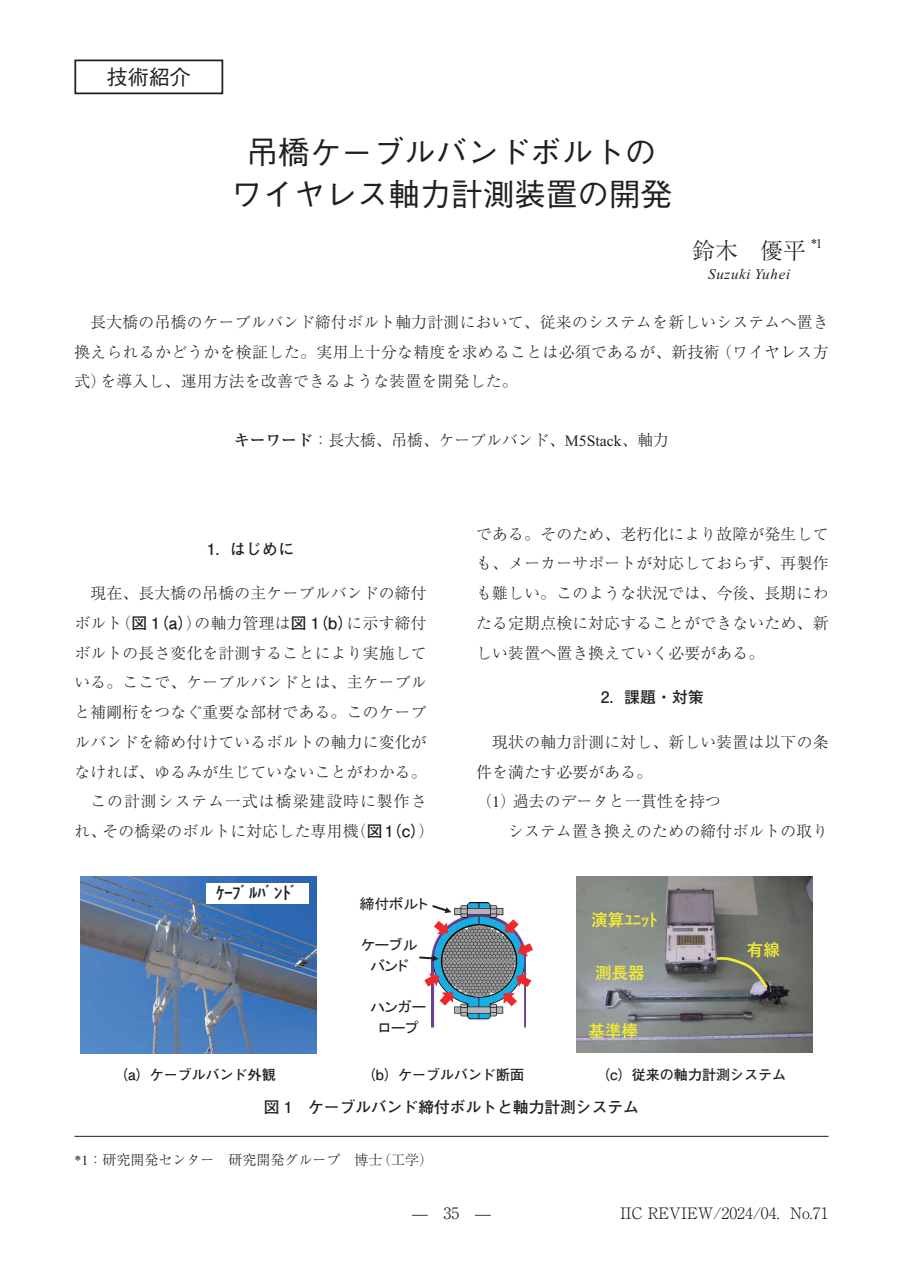
<style>
.page{position:relative;width:903px;height:1275px;background:#fff}
.page>*{position:absolute;margin:0;border:0;box-sizing:border-box;transform-origin:0 0}
.t1{font:500 31.5px/42px "Gothic BBB Pro";color:#231f20;text-align:center}
.t2{font:300 22.75px "Ryumin Pro";color:#231f20}
.t3{font:500 21px "Gothic BBB Pro";color:#231f20}
.t4{font:700 16.62px "Yu Gothic";color:#f1eb36}
.t5{font:700 16.62px "Yu Gothic";color:#231f20}
.t6{font:300 15.75px/29.8px "Ryumin Pro";letter-spacing:.015em;color:#231f20;text-align:justify}
.t7{font:700 15.75px "Futo Go B101 Pro";color:#231f20}
.t8{font:italic 14.88px "Times New Roman";letter-spacing:.05em;color:#231f20}
.t9{font:14.53px/21.2px "MS P Gothic";color:#231f20;text-align:center}
.t10{font:700 14px "Futo Go B101 Pro";color:#231f20}
.t11{font:300 14px "Ryumin Pro";color:#231f20}
.t12{font:13.3px "Times New Roman";color:#231f20}
.s1{font-weight:700}
.s2{font-family:"Times New Roman";font-weight:400}
.s3{font-family:"Futo Go B101 Pro";font-weight:700}
</style>
<div class="page">
<hr style="left:74px;top:1136px;width:754px;height:1px;background:#231f20">
<div style="left:74px;top:60px;width:149px;height:34px;border:2px solid #231f20"></div>
<img style="left:80px;top:876px;width:236px;height:177px">
<div style="left:206px;top:883px;width:103px;height:20px;background:#fff"></div>
<img style="left:432px;top:902px;width:94px;height:126px">
<svg style="left:419px;top:955px;width:20px;height:6px"></svg>
<svg style="left:432px;top:903px;width:21px;height:36px"></svg>
<svg style="left:424px;top:969px;width:35px;height:39px"></svg>
<svg style="left:498px;top:969px;width:34px;height:40px"></svg>
<svg style="left:499px;top:916px;width:34px;height:44px"></svg>
<img style="left:576px;top:876px;width:237px;height:177px">
<svg style="left:714px;top:955px;width:56px;height:36px;background:#7c7d6d"></svg>
<h3 class="t3" style="left:107px;top:60px;width:85px">技術紹介</h3>
<h1 class="t1" style="left:231px;top:128px;width:443px">吊橋ケーブルバンドボルトのワイヤレス軸力計測装置の開発</h1>
<h2 class="t2" style="left:692px;top:233px;width:115px">鈴木　優平</h2>
<p class="t12" style="left:811px;top:236px;width:13px">*1</p>
<p class="t8" style="left:708px;top:266px;width:83px">Suzuki Yuhei</p>
<p class="t6" style="left:74px;top:306px;width:756px;text-indent:16px">長大橋の吊橋のケーブルバンド締付ボルト軸力計測において、従来のシステムを新しいシステムへ置き換えられるかどうかを検証した。実用上十分な精度を求めることは必須であるが、新技術（ワイヤレス方式）を導入し、運用方法を改善できるような装置を開発した。</p>
<p class="t6" style="left:234px;top:423px;width:436px"><span class="s1">キーワード</span>：長大橋、吊橋、ケーブルバンド、<span class="s2">M5Stack</span>、軸力</p>
<p class="t7" style="left:207px;top:536px;width:89px">1. はじめに</p>
<p class="t6" style="left:74px;top:577px;width:361px;text-align:center">現在、長大橋の吊橋の主ケーブルバンドの締付<br>ボルト（<span class="s3">図 1（a）</span>）の軸力管理は<span class="s3">図 1（b）</span>に示す締付ボルトの長さ変化を計測することにより実施している。ここで、ケーブルバンドとは、主ケーブルと補剛桁をつなぐ重要な部材である。このケーブルバンドを締め付けているボルトの軸力に変化がなければ、ゆるみが生じていないことがわかる。この計測システム一式は橋梁建設時に製作さ<br>れ、その橋梁のボルトに対応した専用機（<span class="s3">図1（c）</span>）</p>
<p class="t5" style="left:216px;top:883px;width:84px">ｹｰﾌﾞﾙﾊﾞﾝﾄﾞ</p>
<p class="t9" style="left:359px;top:894px;width:70px">締付ボルト</p>
<p class="t6" style="left:476px;top:518px;width:354px">である。そのため、老朽化により故障が発生しても、メーカーサポートが対応しておらず、再製作も難しい。このような状況では、今後、長期にわたる定期点検に対応することができないため、新しい装置へ置き換えていく必要がある。</p>
<p class="t7" style="left:601px;top:685px;width:105px">2. 課題・対策</p>
<p class="t6" style="left:476px;top:726px;width:354px;text-align:left;text-indent:16px">現状の軸力計測に対し、新しい装置は以下の条件を満たす必要がある。<br>（<span class="s2">1</span>）過去のデータと一貫性を持つ</p>
<p class="t6" style="left:508px;top:815px;width:322px">システム置き換えのための締付ボルトの取り</p>
<p class="t4" style="left:591px;top:911px;width:68px">演算ﾕﾆｯﾄ</p>
<p class="t9" style="left:361px;top:934px;width:58px">ケーブルバンド</p>
<p class="t4" style="left:747px;top:940px;width:35px">有線</p>
<p class="t4" style="left:595px;top:963px;width:51px">測長器</p>
<p class="t9" style="left:370px;top:996px;width:57px">ハンガーロープ</p>
<p class="t4" style="left:588px;top:1021px;width:51px">基準棒</p>
<p class="t10" style="left:114px;top:1064px;width:163px">（a）ケーブルバンド外観</p>
<p class="t10" style="left:362px;top:1064px;width:164px">（b）ケーブルバンド断面</p>
<p class="t10" style="left:596px;top:1064px;width:191px">（c）従来の軸力計測システム</p>
<p class="t7" style="left:264px;top:1094px;width:376px">図 1　ケーブルバンド締付ボルトと軸力計測システム</p>
<p class="t11" style="left:74px;top:1148px;width:360px"><span class="s2">*1</span> ：研究開発センター　研究開発グループ　博士（工学）</p>
<p class="t6" style="left:412px;top:1196px;width:80px">—　35　—</p>
<p class="t6" style="left:620px;top:1196px;width:210px">IIC REVIEW/2024/04. No.71</p>
</div>
